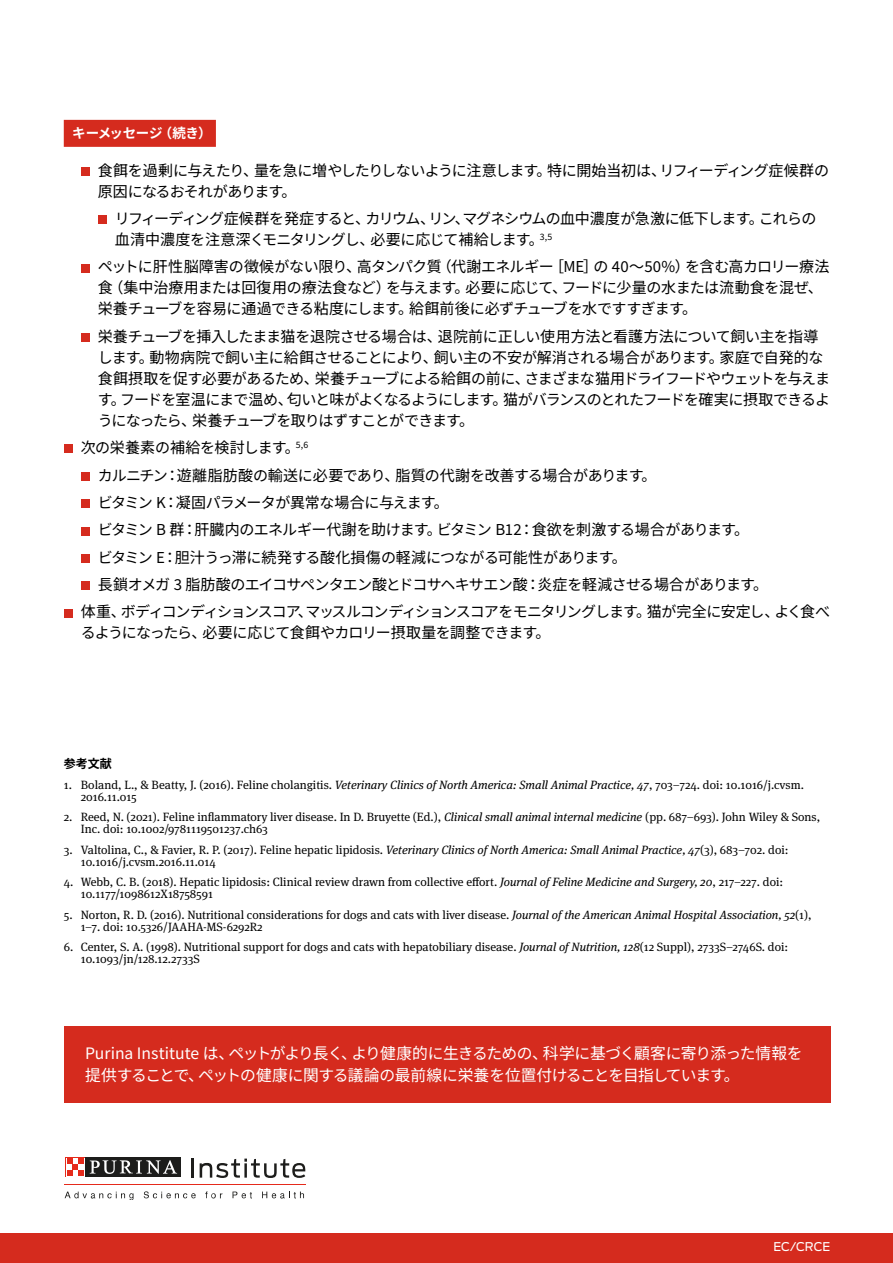
<style>
.page{position:relative;width:893px;height:1263px;background:#fff}
.page>*{position:absolute;margin:0;border:0;box-sizing:border-box;transform-origin:0 0}
.t1{font:15.75px/21.8px "Noto Sans JP";letter-spacing:-.025em;color:#fff}
.t2{font:15px/21px "Noto Sans JP";letter-spacing:-.04em;color:#000}
.t3{font:15px "Noto Sans JP";letter-spacing:-.02em;color:#000}
.t4{font:15px "Noto Sans JP";letter-spacing:-.08em;color:#000}
.t5{font:15px "Noto Sans JP";letter-spacing:-.015em;color:#000}
.t6{font:700 13.5px "Noto Sans JP";letter-spacing:-.02em;color:#fff}
.t7{font:12px/12px "Meta Serif Pro";color:#000}
.t8{font:12px "Antenna";color:#fff}
.t9{font:700 12px "Noto Sans JP";color:#000}
.s1{font-style:italic}
</style>
<div class="page">
<div style="left:0;top:1233px;width:893px;height:30px;background:#d52b1e"></div>
<hr style="left:65px;top:1184px;width:241px;height:1px;background:#e52a1b">
<svg style="left:192px;top:1158px;width:2px;height:19px"></svg>
<svg style="left:200px;top:1158px;width:105px;height:20px"></svg>
<svg style="left:65px;top:1191px;width:68px;height:9px"></svg>
<svg style="left:144px;top:1191px;width:52px;height:7px"></svg>
<svg style="left:205px;top:1191px;width:17px;height:7px"></svg>
<svg style="left:233px;top:1191px;width:19px;height:7px"></svg>
<svg style="left:262px;top:1191px;width:42px;height:7px"></svg>
<div style="left:65px;top:1157px;width:21px;height:20px;background:#1d1d1b"></div>
<svg style="left:65px;top:1157px;width:20px;height:20px"></svg>
<div style="left:86px;top:1157px;width:95px;height:20px;background:#1d1d1b"></div>
<svg style="left:90px;top:1160px;width:87px;height:14px"></svg>
<svg style="left:66px;top:1158px;width:18px;height:18px"></svg>
<svg style="left:67px;top:1158px;width:17px;height:17px"></svg>
<div style="left:64px;top:1025px;width:766px;height:77px;background:#d52b1e"></div>
<div style="left:64px;top:120px;width:152px;height:27px;background:#d52b1e"></div>
<div style="left:81px;top:167px;width:8px;height:9px;background:#d52b1e"></div>
<div style="left:98px;top:215px;width:8px;height:9px;background:#d52b1e"></div>
<div style="left:81px;top:264px;width:8px;height:8px;background:#d52b1e"></div>
<div style="left:81px;top:333px;width:8px;height:9px;background:#d52b1e"></div>
<div style="left:64px;top:445px;width:8px;height:8px;background:#d52b1e"></div>
<div style="left:81px;top:472px;width:8px;height:8px;background:#d52b1e"></div>
<div style="left:81px;top:499px;width:8px;height:9px;background:#d52b1e"></div>
<div style="left:81px;top:527px;width:8px;height:8px;background:#d52b1e"></div>
<div style="left:81px;top:554px;width:8px;height:9px;background:#d52b1e"></div>
<div style="left:81px;top:581px;width:8px;height:9px;background:#d52b1e"></div>
<div style="left:64px;top:609px;width:8px;height:8px;background:#d52b1e"></div>
<p class="t6" style="left:72px;top:126px;width:141px">キーメッセージ（続き）</p>
<p class="t2" style="left:98px;top:160px;width:733px">食餌を過剰に与えたり、量を急に増やしたりしないように注意します。特に開始当初は、リフィーディング症候群の原因になるおそれがあります。</p>
<p class="t2" style="left:115px;top:208px;width:703px">リフィーディング症候群を発症すると、カリウム、リン、マグネシウムの血中濃度が急激に低下します。これらの血清中濃度を注意深くモニタリングし、必要に応じて補給します。<sup>3,5</sup></p>
<p class="t2" style="left:98px;top:257px;width:733px">ペットに肝性脳障害の徴候がない限り、高タンパク質（代謝エネルギー［ME］の 40～50%）を含む高カロリー療法食（集中治療用または回復用の療法食など）を与えます。必要に応じて、フードに少量の水または流動食を混ぜ、栄養チューブを容易に通過できる粘度にします。給餌前後に必ずチューブを水ですすぎます。</p>
<p class="t2" style="left:98px;top:326px;width:734px">栄養チューブを挿入したまま猫を退院させる場合は、退院前に正しい使用方法と看護方法について飼い主を指導します。動物病院で飼い主に給餌させることにより、飼い主の不安が解消される場合があります。家庭で自発的な食餌摂取を促す必要があるため、栄養チューブによる給餌の前に、さまざまな猫用ドライフードやウェットを与えます。フードを室温にまで温め、匂いと味がよくなるようにします。猫がバランスのとれたフードを確実に摂取できるようになったら、栄養チューブを取りはずすことができます。</p>
<p class="t3" style="left:81px;top:439px;width:229px">次の栄養素の補給を検討します。<sup>5,6</sup></p>
<p class="t5" style="left:98px;top:467px;width:560px">カルニチン：遊離脂肪酸の輸送に必要であり、脂質の代謝を改善する場合があります。</p>
<p class="t2" style="left:98px;top:492px;width:352px">ビタミン K：凝固パラメータが異常な場合に与えます。</p>
<p class="t2" style="left:98px;top:520px;width:653px">ビタミン B 群：肝臓内のエネルギー代謝を助けます。ビタミン B12：食欲を刺激する場合があります。</p>
<p class="t3" style="left:98px;top:549px;width:530px">ビタミン E：胆汁うっ滞に続発する酸化損傷の軽減につながる可能性があります。</p>
<p class="t2" style="left:98px;top:574px;width:672px">長鎖オメガ 3 脂肪酸のエイコサペンタエン酸とドコサヘキサエン酸：炎症を軽減させる場合があります。</p>
<p class="t4" style="left:81px;top:603px;width:751px">体重、ボディコンディションスコア、マッスルコンディションスコアをモニタリングします。猫が完全に安定し、よく食べ</p>
<p class="t2" style="left:81px;top:623px;width:471px">るようになったら、必要に応じて食餌やカロリー摂取量を調整できます。</p>
<p class="t9" style="left:64px;top:757px;width:49px">参考文献</p>
<p class="t7" style="left:81px;top:778px;width:725px;text-indent:-17px">1. Boland, L., &amp; Beatty, J. (2016). Feline cholangitis. <span class="s1">Veterinary Clinics of North America: Small Animal Practice, 47</span>, 703–724. doi: 10.1016/j.cvsm.<br>2016.11.015</p>
<p class="t7" style="left:81px;top:811px;width:741px;text-indent:-17px">2. Reed, N. (2021). Feline inflammatory liver disease. In D. Bruyette (Ed.), <span class="s1">Clinical small animal internal medicine</span> (pp. 687–693). John Wiley &amp; Sons,<br>Inc. doi: 10.1002/9781119501237.ch63</p>
<p class="t7" style="left:81px;top:843px;width:709px;text-indent:-17px">3. Valtolina, C., &amp; Favier, R. P. (2017). Feline hepatic lipidosis. <span class="s1">Veterinary Clinics of North America: Small Animal Practice, 47</span>(3), 683–702. doi:<br>10.1016/j.cvsm.2016.11.014</p>
<p class="t7" style="left:81px;top:876px;width:704px;text-indent:-17px">4. Webb, C. B. (2018). Hepatic lipidosis: Clinical review drawn from collective effort. <span class="s1">Journal of Feline Medicine and Surgery, 20</span>, 217–227. doi:<br>10.1177/1098612X18758591</p>
<p class="t7" style="left:81px;top:908px;width:732px;text-indent:-17px">5. Norton, R. D. (2016). Nutritional considerations for dogs and cats with liver disease. <span class="s1">Journal of the American Animal Hospital Association, 52</span>(1),<br>1–7. doi: 10.5326/JAAHA-MS-6292R2</p>
<p class="t7" style="left:81px;top:941px;width:709px;text-indent:-17px">6. Center, S. A. (1998). Nutritional support for dogs and cats with hepatobiliary disease. <span class="s1">Journal of Nutrition, 128</span>(12 Suppl), 2733S–2746S. doi:<br>10.1093/jn/128.12.2733S</p>
<h1 class="t1" style="left:85px;top:1043px;width:719px">Purina Institute は、ペットがより長く、より健康的に生きるための、科学に基づく顧客に寄り添った情報を提供することで、ペットの健康に関する議論の最前線に栄養を位置付けることを目指しています。</h1>
<p class="t8" style="left:773px;top:1239px;width:58px">EC/CRCE</p>
</div>
